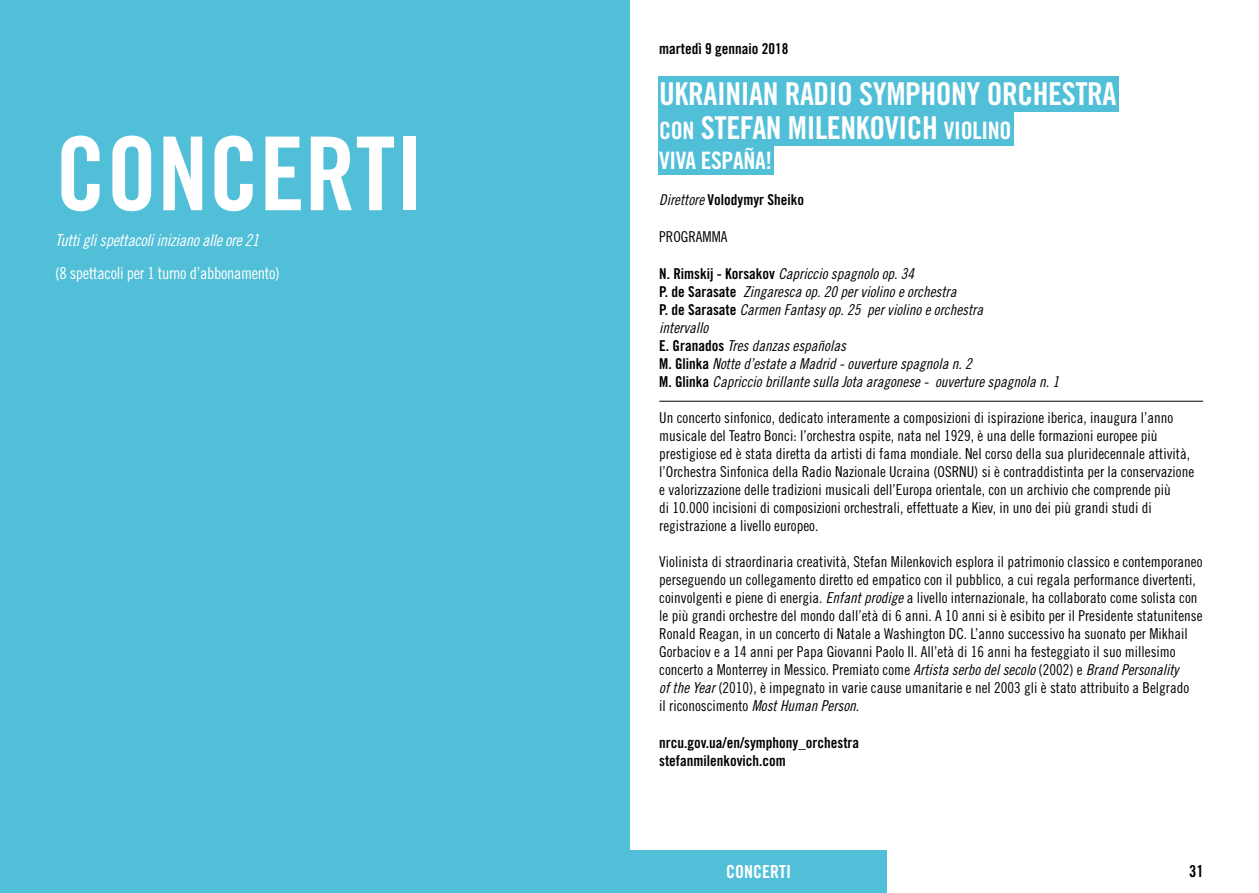
<style>
.page{position:relative;width:1259px;height:893px;background:#fff}
.page>*{position:absolute;margin:0;border:0;box-sizing:border-box;transform-origin:0 0}
.t1{font:102px "Trade Gothic Bold Cond Twenty";color:#fff}
.t2{font:31.5px/34.2px "Trade Gothic Bold Cond Twenty";letter-spacing:-.015em;color:#fff}
.t3{font:24px "Trade Gothic Bold Cond Twenty";letter-spacing:-.015em;color:#fff}
.t4{font:18px "Trade Gothic Bold Cond Twenty";color:#fff}
.t5{font:16.5px "Trade Gothic Cond Eighteen Obl";letter-spacing:-.02em;color:#fff}
.t6{font:16.5px "Trade Gothic Cond Eighteen";letter-spacing:-.02em;color:#fff}
.t7{font:16.5px "Trade Gothic Bold Cond Twenty";color:#000}
.t8{font:15px/18px "Trade Gothic LT Std Cn 18";color:#000}
.t9{font:15px/18px "Trade Gothic LT Std Cn 18 Obl";color:#000}
.t10{font:15px/18.8px "Trade Gothic LT Std Bd Cn 20";color:#000}
.t11{font:15px "Trade Gothic Bold Cond Twenty";color:#000}
.s1{font-size:24px}
.s2{font-family:"Trade Gothic LT Std Cn 18 Obl"}
.s3{font-family:"Trade Gothic LT Std Bd Cn 20"}
</style>
<div class="page">
<div style="left:629px;top:850px;width:258px;height:43px;background:#51bfd8"></div>
<div style="left:0;top:0;width:629px;height:893px;background:#51bfd8"></div>
<div style="left:658px;top:76px;width:460px;height:36px;background:#51bfd8"></div>
<div style="left:658px;top:111px;width:355px;height:35px;background:#51bfd8"></div>
<div style="left:658px;top:138px;width:116px;height:36px;background:#51bfd8"></div>
<hr style="left:659px;top:401px;width:544px;height:1px;background:#000">
<h1 class="t1" style="left:55px;top:112px;width:370px">CONCERTI</h1>
<p class="t5" style="left:55px;top:231px;width:205px">Tutti gli spettacoli iniziano alle ore 21</p>
<p class="t6" style="left:55px;top:264px;width:226px">(8 spettacoli per 1 turno d’abbonamento)</p>
<p class="t11" style="left:659px;top:40px;width:131px">martedì 9 gennaio 2018</p>
<h2 class="t2" style="left:659px;top:76px;width:459px">UKRAINIAN RADIO SYMPHONY ORCHESTRA<br><span class="s1">CON</span> STEFAN MILENKOVICH <span class="s1">VIOLINO</span></h2>
<h3 class="t3" style="left:659px;top:146px;width:114px">VIVA ESPAÑA!</h3>
<p class="t10" style="left:659px;top:190px;width:146px"><span class="s2">Direttore</span> Volodymyr Sheiko</p>
<p class="t8" style="left:659px;top:228px;width:70px">PROGRAMMA</p>
<p class="t9" style="left:659px;top:265px;width:401px"><span class="s3">N. Rimskij - Korsakov</span> Capriccio spagnolo op. 34<br><span class="s3">P. de Sarasate</span> Zingaresca op. 20 per violino e orchestra<br><span class="s3">P. de Sarasate</span> Carmen Fantasy op. 25 per violino e orchestra<br>intervallo<br><span class="s3">E. Granados</span> Tres danzas españolas<br><span class="s3">M. Glinka</span> Notte d’estate a Madrid - ouverture spagnola n. 2<br><span class="s3">M. Glinka</span> Capriccio brillante sulla Jota aragonese - ouverture spagnola n. 1</p>
<p class="t8" style="left:659px;top:408px;width:536px">Un concerto sinfonico, dedicato interamente a composizioni di ispirazione iberica, inaugura l’anno musicale del Teatro Bonci: l’orchestra ospite, nata nel 1929, è una delle formazioni europee più prestigiose ed è stata diretta da artisti di fama mondiale. Nel corso della sua pluridecennale attività, l’Orchestra Sinfonica della Radio Nazionale Ucraina (OSRNU) si è contraddistinta per la conservazione e valorizzazione delle tradizioni musicali dell’Europa orientale, con un archivio che comprende più<br>di 10.000 incisioni di composizioni orchestrali, effettuate a Kiev, in uno dei più grandi studi di registrazione a livello europeo.</p>
<p class="t8" style="left:659px;top:552px;width:545px">Violinista di straordinaria creatività, Stefan Milenkovich esplora il patrimonio classico e contemporaneo perseguendo un collegamento diretto ed empatico con il pubblico, a cui regala performance divertenti, coinvolgenti e piene di energia. <span class="s2">Enfant prodige</span> a livello internazionale, ha collaborato come solista con le più grandi orchestre del mondo dall’età di 6 anni. A 10 anni si è esibito per il Presidente statunitense Ronald Reagan, in un concerto di Natale a Washington DC. L’anno successivo ha suonato per Mikhail Gorbaciov e a 14 anni per Papa Giovanni Paolo II. All’età di 16 anni ha festeggiato il suo millesimo concerto a Monterrey in Messico. Premiato come <span class="s2">Artista serbo del secolo</span> (2002) e <span class="s2">Brand Personality<br>of the Year</span> (2010), è impegnato in varie cause umanitarie e nel 2003 gli è stato attribuito a Belgrado<br>il riconoscimento <span class="s2">Most Human Person.</span></p>
<p class="t10" style="left:659px;top:733px;width:201px">nrcu.gov.ua/en/symphony_orchestra stefanmilenkovich.com</p>
<p class="t4" style="left:726px;top:861px;width:66px">CONCERTI</p>
<p class="t7" style="left:1189px;top:861px;width:16px">31</p>
</div>
